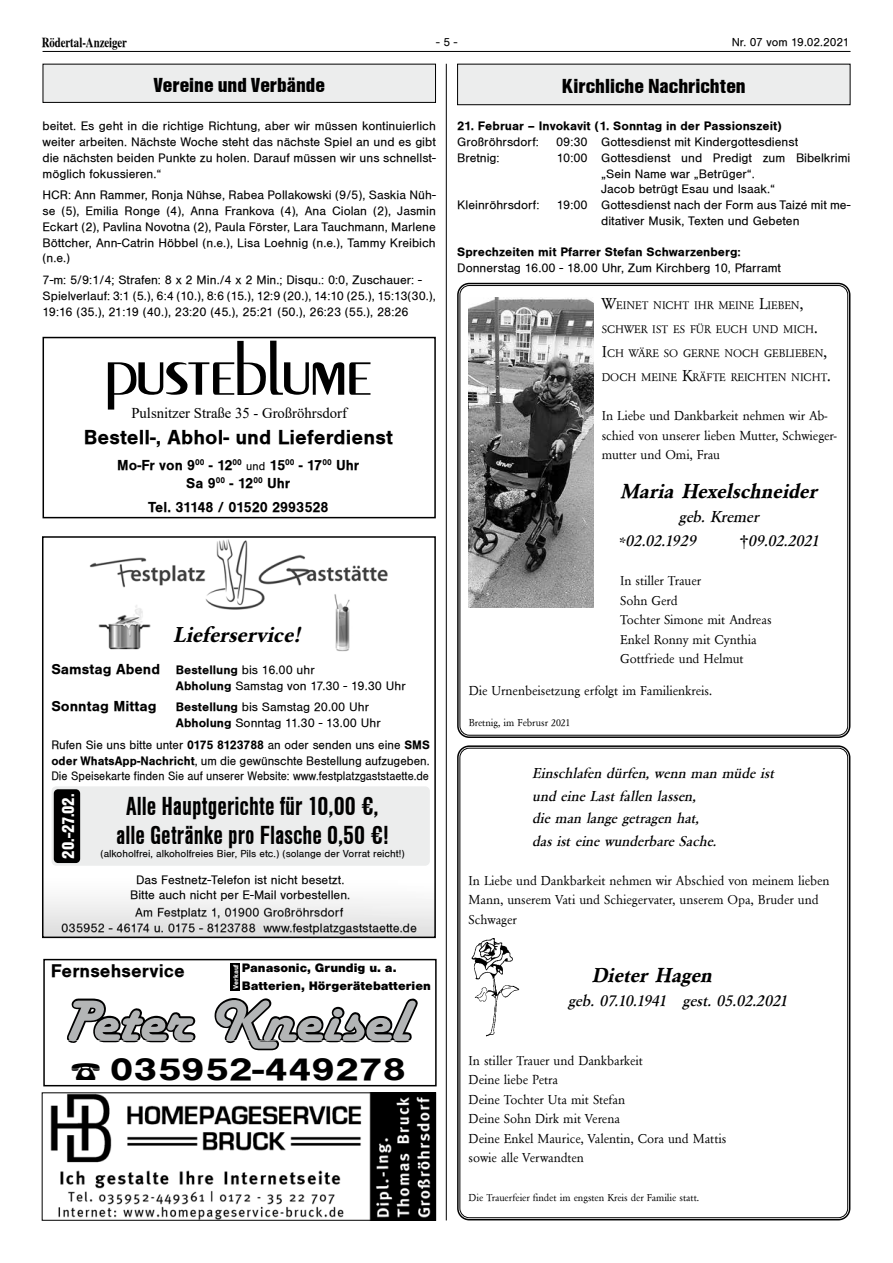
<style>
.page{position:relative;width:893px;height:1263px;background:#fff}
.page>*{position:absolute;margin:0;border:0;box-sizing:border-box;transform-origin:0 0}
.t1{font:700 32.7px "Sans";color:#000;scale:1.3 1}
.t2{font:700 27px/28.5px "Sans Cd";color:#000;text-align:center}
.t3{font:italic 700 22.5px "Garamond Std";color:#000}
.t4{font:900 21px "Sans Cd";color:#000}
.t5{font:italic 700 21px "Garamond Std";color:#000}
.t6{font:700 21px "Sans";letter-spacing:.005em;color:#000}
.t7{font:700 19.05px "Sans";color:#000}
.t8{font:900 18px "Sans Cd";color:#fff;scale:.96 1}
.t9{font:italic 500 16.5px/24px "Garamond Std";color:#000}
.t10{font:italic 500 15px/22.5px "Garamond Std";color:#000}
.t11{font:700 15px/18px "Sans";color:#000;text-align:center;scale:.96 1}
.t12{font:700 15px "Sans";color:#000}
.t13{font:15px "Times New Roman";color:#000}
.t14{font:13.5px/19.5px "Garamond Std";color:#000}
.t15{font:13.5px "Roman PS Bold";color:#000;scale:.8 1}
.t16{font:12.75px/15.8px "Sans";color:#000}
.t17{font:12.75px/15.8px "Sans";color:#000;text-align:justify;scale:.96 1}
.t18{font:700 12.75px "Sans";color:#000}
.t19{font:900 12.75px/17.2px "Sans";letter-spacing:.005em;color:#000}
.t20{font:12px "Sans";color:#000}
.t21{font:11.55px/24px "Garamond Std";color:#000}
.t22{font:10.5px "Garamond Std";color:#000}
.t23{font:10.5px "Sans";color:#000}
.t24{font:700 7.05px "Sans";color:#fff}
.s1{font-weight:400;font-size:12px}
.s2{font-size:12.75px}
.s3{font-weight:400;font-size:12.75px}
.s4{font-weight:700}
.s5{font-size:16.5px}
.s6{font-style:normal}
</style>
<div class="page">
<hr style="left:43px;top:51px;width:807px;height:1px;background:#000">
<div style="left:458px;top:64px;width:392px;height:41px;background:#eceded"></div>
<div style="left:457px;top:64px;width:393px;height:41px;border:1px solid #000"></div>
<img style="left:45px;top:834px;width:388px;height:101px">
<img style="left:89px;top:539px;width:299px;height:113px">
<div style="left:42px;top:536px;width:394px;height:402px;border:2px solid #000"></div>
<hr style="left:446px;top:64px;width:1px;height:1156px;background:#000">
<div style="left:43px;top:64px;width:392px;height:38px;background:#eceded"></div>
<div style="left:43px;top:64px;width:393px;height:39px;border:1px solid #000"></div>
<div style="left:457px;top:745px;width:393px;height:475px;border:2px solid #000;border-radius:11px"></div>
<img style="left:471px;top:938px;width:49px;height:99px">
<img style="left:50px;top:1094px;width:384px;height:124px">
<div style="left:42px;top:1092px;width:394px;height:128px;border:1px solid #000"></div>
<div style="left:457px;top:283px;width:393px;height:455px;border:2px solid #000;border-radius:11px"></div>
<img style="left:468px;top:298px;width:125px;height:310px">
<svg style="left:67px;top:998px;width:351px;height:52px"></svg>
<div style="left:43px;top:959px;width:394px;height:127px;border:2px solid #000"></div>
<div style="left:231px;top:963px;width:9px;height:27px;background:#000"></div>
<div style="left:52px;top:787px;width:377px;height:78px;background:#eceded;border-radius:4px"></div>
<div style="left:52px;top:787px;width:377px;height:78px;border:1px solid #eceded;border-radius:4px"></div>
<div style="left:54px;top:789px;width:26px;height:74px;background:#000;border-radius:4px"></div>
<svg style="left:108px;top:341px;width:262px;height:69px"></svg>
<div style="left:43px;top:337px;width:393px;height:181px;border:2px solid #000"></div>
<p class="t15" style="left:42px;top:34px;width:108px">Rödertal-Anzeiger</p>
<p class="t20" style="left:436px;top:35px;width:23px">- 5 -</p>
<p class="t20" style="left:732px;top:35px;width:119px">Nr. 07 vom 19.02.2021</p>
<h3 class="t4" style="left:153px;top:73px;width:173px">Vereine und Verbände</h3>
<p class="t16" style="left:43px;top:118px;width:395px;text-align:justify">beitet. Es geht in die richtige Richtung, aber wir müssen kontinuierlich weiter arbeiten. Nächste Woche steht das nächste Spiel an und es gibt die nächsten beiden Punkte zu holen. Darauf müssen wir uns schnellst&shy;möglich fokussieren.“</p>
<p class="t16" style="left:43px;top:187px;width:395px;text-align:justify">HCR: Ann Rammer, Ronja Nühse, Rabea Pollakowski (9/5), Saskia Nüh&shy;se (5), Emilia Ronge (4), Anna Frankova (4), Ana Ciolan (2), Jasmin Eckart (2), Pavlina Novotna (2), Paula Förster, Lara Tauchmann, Marlene Böttcher, Ann-Catrin Höbbel (n.e.), Lisa Loehnig (n.e.), Tammy Kreibich (n.e.)</p>
<p class="t16" style="left:43px;top:272px;width:395px">7-m: 5/9:1/4; Strafen: 8 x 2 Min./4 x 2 Min.; Disqu.: 0:0, Zuschauer: -<br>Spielverlauf: 3:1 (5.), 6:4 (10.), 8:6 (15.), 12:9 (20.), 14:10 (25.), 15:13(30.),<br>19:16 (35.), 21:19 (40.), 23:20 (45.), 25:21 (50.), 26:23 (55.), 28:26</p>
<p class="t13" style="left:131px;top:402px;width:217px">Pulsnitzer Straße 35 - Großröhrsdorf</p>
<h3 class="t6" style="left:84px;top:426px;width:311px">Bestell-, Abhol- und Lieferdienst</h3>
<p class="t11" style="left:117px;top:456px;width:254px">Mo-Fr von 9<sup>00</sup> - 12<sup>00</sup> <span class="s1">und</span> 15<sup>00</sup> - 17<sup>00</sup> Uhr<br>Sa 9<sup>00</sup> - 12<sup>00</sup> Uhr</p>
<p class="t11" style="left:148px;top:498px;width:190px">Tel. 31148 / 01520 2993528</p>
<h3 class="t3" style="left:174px;top:621px;width:129px">Lieferservice!</h3>
<p class="t12" style="left:51px;top:660px;width:265px">Samstag Abend <span class="s2">Bestellung</span> <span class="s3">bis 16.00 uhr</span></p>
<p class="t16" style="left:176px;top:678px;width:231px"><span class="s4">Abholung</span> Samstag von 17.30 - 19.30 Uhr</p>
<p class="t12" style="left:51px;top:698px;width:107px">Sonntag Mittag</p>
<p class="t16" style="left:176px;top:699px;width:206px"><span class="s4">Bestellung</span> bis Samstag 20.00 Uhr<br><span class="s4">Abholung</span> Sonntag 11.30 - 13.00 Uhr</p>
<p class="t17" style="left:51px;top:737px;width:396px">Rufen Sie uns bitte unter <span class="s4">0175 8123788</span> an oder senden uns eine <span class="s4">SMS oder WhatsApp-Nachricht</span>, um die gewünschte Bestellung aufzugeben.<br>Die Speisekarte finden Sie auf unserer Website: www.festplatzgaststaette.de</p>
<h3 class="t8" style="left:58px;top:859px;width:69px;rotate:-90deg">20.-27.02.</h3>
<h2 class="t2" style="left:116px;top:792px;width:274px">Alle Hauptgerichte für 10,00 €, alle Getränke pro Flasche 0,50 €!</h2>
<p class="t23" style="left:100px;top:848px;width:306px">(alkoholfrei, alkoholfreies Bier, Pils etc.) (solange der Vorrat reicht!)</p>
<p class="t16" style="left:130px;top:872px;width:222px;text-align:center">Das Festnetz-Telefon ist nicht besetzt.<br>Bitte auch nicht per E-Mail vorbestellen.</p>
<p class="t19" style="left:242px;top:960px;width:190px">Panasonic, Grundig u. a.<br>Batterien, Hörgerätebatterien</p>
<h3 class="t7" style="left:51px;top:960px;width:136px">Fernsehservice</h3>
<p class="t24" style="left:232px;top:989px;width:26px;rotate:-90deg">Verkauf</p>
<h1 class="t1" style="left:110px;top:1051px;width:229px">035952-449278</h1>
<h3 class="t4" style="left:562px;top:74px;width:185px">Kirchliche Nachrichten</h3>
<p class="t18" style="left:457px;top:119px;width:326px">21. Februar – Invokavit (1. Sonntag in der Passionszeit)</p>
<p class="t16" style="left:457px;top:134px;width:83px">Großröhrsdorf:</p>
<p class="t16" style="left:556px;top:134px;width:244px">09:30 Gottesdienst mit Kindergottesdienst</p>
<p class="t16" style="left:457px;top:150px;width:44px">Bretnig:</p>
<p class="t16" style="left:601px;top:150px;width:251px;text-indent:-44px">10:00 Gottesdienst und Predigt zum Bibelkrimi „Sein Name war „Betrüger“.<br>Jacob betrügt Esau und Isaak.“</p>
<p class="t16" style="left:457px;top:197px;width:84px">Kleinröhrsdorf:</p>
<p class="t16" style="left:557px;top:197px;width:295px;text-align:center">19:00 Gottesdienst nach der Form aus Taizé mit me&shy;ditativer Musik, Texten und Gebeten</p>
<p class="t18" style="left:457px;top:245px;width:285px">Sprechzeiten mit Pfarrer Stefan Schwarzenberg:</p>
<p class="t16" style="left:457px;top:260px;width:325px">Donnerstag 16.00 - 18.00 Uhr, Zum Kirchberg 10, Pfarramt</p>
<p class="t21" style="left:602px;top:293px;width:231px"><span class="s5">W</span>EINET NICHT IHR MEINE <span class="s5">L</span>IEBEN<span class="s5">,<br></span>SCHWER IST ES FÜR EUCH UND MICH<span class="s5">.<br>I</span>CH WÄRE SO GERNE NOCH GEBLIEBEN<span class="s5">,<br></span>DOCH MEINE <span class="s5">K</span>RÄFTE REICHTEN NICHT<span class="s5">.</span></p>
<p class="t14" style="left:602px;top:406px;width:237px">In Liebe und Dankbarkeit nehmen wir Ab&shy;schied von unserer lieben Mutter, Schwieger&shy;mutter und Omi, Frau</p>
<h3 class="t5" style="left:621px;top:479px;width:198px">Maria Hexelschneider</h3>
<p class="t9" style="left:619px;top:505px;width:142px;text-indent:61px">geb. Kremer <span class="s6">*</span>02.02.1929</p>
<p class="t9" style="left:740px;top:529px;width:82px"><span class="s6">†</span>09.02.2021</p>
<p class="t14" style="left:620px;top:571px;width:153px">In stiller Trauer<br>Sohn Gerd<br>Tochter Simone mit Andreas<br>Enkel Ronny mit Cynthia<br>Gottfriede und Helmut</p>
<p class="t14" style="left:469px;top:680px;width:245px">Die Urnenbeisetzung erfolgt im Familienkreis.</p>
<p class="t22" style="left:469px;top:717px;width:103px">Bretnig, im Februsr 2021</p>
<p class="t10" style="left:533px;top:762px;width:243px">Einschlafen dürfen, wenn man müde ist und eine Last fallen lassen,<br>die man lange getragen hat,<br>das ist eine wunderbare Sache.</p>
<p class="t14" style="left:469px;top:870px;width:362px">In Liebe und Dankbarkeit nehmen wir Abschied von meinem lieben<br>Mann, unserem Vati und Schiegervater, unserem Opa, Bruder und<br>Schwager</p>
<h3 class="t5" style="left:593px;top:963px;width:122px">Dieter Hagen</h3>
<p class="t9" style="left:569px;top:989px;width:221px">geb. 07.10.1941 gest. 05.02.2021</p>
<p class="t14" style="left:469px;top:1050px;width:259px">In stiller Trauer und Dankbarkeit<br>Deine liebe Petra<br>Deine Tochter Uta mit Stefan<br>Deine Sohn Dirk mit Verena<br>Deine Enkel Maurice, Valentin, Cora und Mattis sowie alle Verwandten</p>
<p class="t22" style="left:469px;top:1192px;width:232px">Die Trauerfeier findet im engsten Kreis der Familie statt.</p>
</div>
